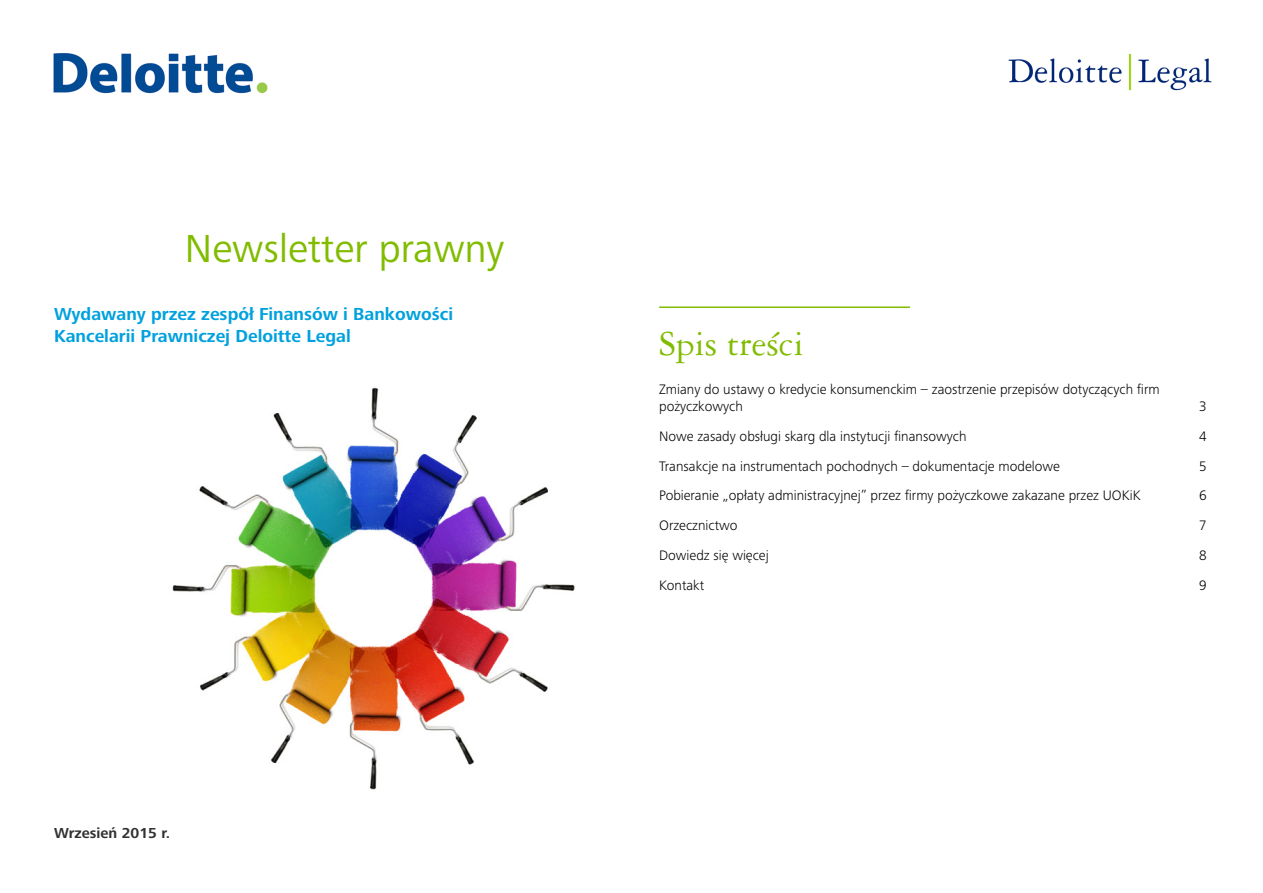
<style>
.page{position:relative;width:1263px;height:893px;background:#fff}
.page>*{position:absolute;margin:0;border:0;box-sizing:border-box;transform-origin:0 0}
.t1{font:40.5px "Frutiger Next Pro";color:#81bc00}
.t2{font:37.5px "Garamond 3 CE";color:#81bc00}
.t3{font:700 18px/21.6px "Frutiger Next Pro";color:#00a1de}
.t4{font:700 15px "Frutiger Next Pro";color:#313131}
.t5{font:300 14.25px/17.1px "Frutiger Next Pro";color:#000}
</style>
<div class="page">
<img style="left:1008px;top:53px;width:204px;height:38px">
<img style="left:53px;top:53px;width:215px;height:41px">
<hr style="left:659px;top:306px;width:251px;height:2px;background:#81bc00">
<img style="left:172px;top:387px;width:403px;height:403px">
<p class="t1" style="left:185px;top:225px;width:321px">Newsletter prawny</p>
<p class="t3" style="left:54px;top:303px;width:400px">Wydawany przez zespół Finansów i Bankowości<br>Kancelarii Prawniczej Deloitte Legal</p>
<p class="t4" style="left:54px;top:824px;width:118px">Wrzesień 2015 r.</p>
<p class="t2" style="left:659px;top:324px;width:146px">Spis treści</p>
<p class="t5" style="left:659px;top:380px;width:502px">Zmiany do ustawy o kredycie konsumenckim – zaostrzenie przepisów dotyczących firm pożyczkowych</p>
<p class="t5" style="left:1199px;top:398px;width:9px">3</p>
<p class="t5" style="left:659px;top:427px;width:309px">Nowe zasady obsługi skarg dla instytucji finansowych</p>
<p class="t5" style="left:1199px;top:427px;width:9px">4</p>
<p class="t5" style="left:659px;top:457px;width:402px">Transakcje na instrumentach pochodnych – dokumentacje modelowe</p>
<p class="t5" style="left:1199px;top:457px;width:9px">5</p>
<p class="t5" style="left:659px;top:487px;width:483px">Pobieranie „opłaty administracyjnej” przez firmy pożyczkowe zakazane przez UOKiK</p>
<p class="t5" style="left:1199px;top:487px;width:9px">6</p>
<p class="t5" style="left:659px;top:517px;width:80px">Orzecznictwo</p>
<p class="t5" style="left:1199px;top:517px;width:9px">7</p>
<p class="t5" style="left:659px;top:547px;width:111px">Dowiedz się więcej</p>
<p class="t5" style="left:1199px;top:547px;width:9px">8</p>
<p class="t5" style="left:659px;top:577px;width:47px">Kontakt</p>
<p class="t5" style="left:1199px;top:577px;width:9px">9</p>
</div>
